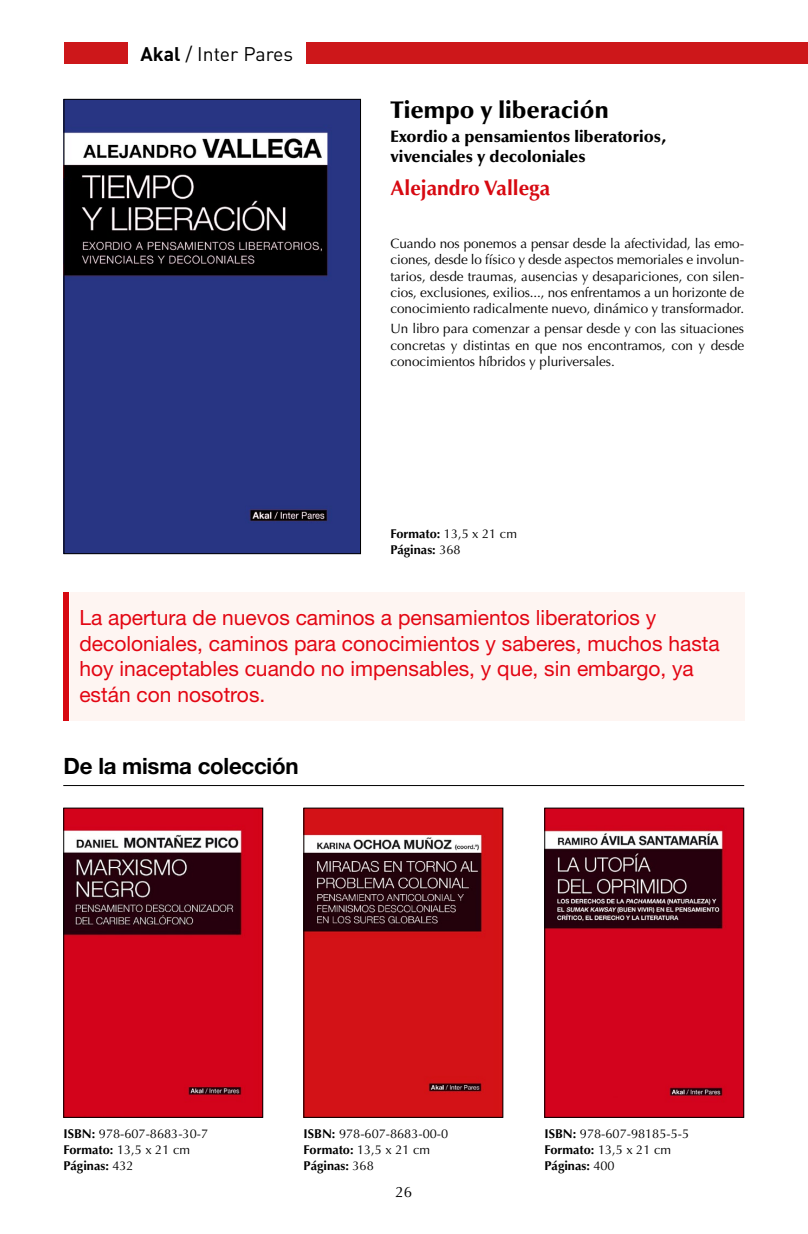
<style>
.page{position:relative;width:808px;height:1234px;background:#fff}
.page>*{position:absolute;margin:0;border:0;box-sizing:border-box;transform-origin:0 0}
.t1{font:900 24px "Optima";color:#000}
.t2{font:700 22.5px "Helvetica Neue LT Std";letter-spacing:-.01em;color:#000}
.t3{font:21px/25.5px "Helvetica Neue LT Std";color:#e30613}
.t4{font:700 21px "Optima";color:#d70911}
.t5{font:19.5px "DIN";color:#000}
.t6{font:900 16.5px/19.8px "Optima";color:#000}
.t7{font:15px "Optima";color:#000}
.t8{font:13.5px/16.2px "Optima";letter-spacing:-.005em;color:#000;text-align:justify}
.t9{font:12.75px/16.2px "Optima";color:#000}
.t10{font:700 12.75px/16.2px "Optima";color:#000}
.s1{font-weight:700}
.s2{font-weight:400}
</style>
<div class="page">
<div style="left:64px;top:43px;width:64px;height:21px;background:#cd171a"></div>
<div style="left:306px;top:43px;width:502px;height:21px;background:#cd171a"></div>
<img style="left:66px;top:101px;width:293px;height:450px">
<div style="left:64px;top:99px;width:297px;height:454px;border:1px solid #000"></div>
<hr style="left:63px;top:785px;width:681px;height:1px;background:#000">
<img style="left:66px;top:809px;width:195px;height:306px">
<div style="left:64px;top:807px;width:199px;height:310px;border:1px solid #000"></div>
<img style="left:306px;top:809px;width:195px;height:306px">
<img style="left:546px;top:809px;width:196px;height:306px">
<div style="left:544px;top:807px;width:200px;height:310px;border:1px solid #000"></div>
<div style="left:70px;top:591px;width:674px;height:129px;background:#fef5f2"></div>
<div style="left:64px;top:591px;width:5px;height:129px;background:#d70911"></div>
<h3 class="t5" style="left:140px;top:42px;width:154px"><span class="s1">Akal</span> / Inter Pares</h3>
<h1 class="t1" style="left:390px;top:95px;width:220px">Tiempo y liberación</h1>
<p class="t6" style="left:390px;top:126px;width:278px">Exordio a pensamientos liberatorios, vivenciales y decoloniales</p>
<h3 class="t4" style="left:390px;top:176px;width:161px">Alejandro Vallega</h3>
<p class="t8" style="left:390px;top:235px;width:355px">Cuando nos ponemos a pensar desde la afectividad, las emo&shy;ciones, desde lo físico y desde aspectos memoriales e involun&shy;tarios, desde traumas, ausencias y desapariciones, con silen&shy;cios, exclusiones, exilios..., nos enfrentamos a un horizonte de conocimiento radicalmente nuevo, dinámico y transformador.</p>
<p class="t8" style="left:390px;top:321px;width:355px">Un libro para comenzar a pensar desde y con las situaciones concretas y distintas en que nos encontramos, con y desde conocimientos híbridos y pluriversales.</p>
<p class="t10" style="left:390px;top:525px;width:128px">Formato: <span class="s2">13,5 x 21 cm<br></span>Páginas: <span class="s2">368</span></p>
<h3 class="t3" style="left:79px;top:604px;width:642px">La apertura de nuevos caminos a pensamientos liberatorios y decoloniales, caminos para conocimientos y saberes, muchos hasta hoy inaceptables cuando no impensables, y que, sin embargo, ya están con nosotros.</h3>
<h2 class="t2" style="left:64px;top:752px;width:236px">De la misma colección</h2>
<p class="t9" style="left:64px;top:1125px;width:146px"><span class="s1">ISBN:</span> 978-607-8683-30-7<br><span class="s1">Formato:</span> 13,5 x 21 cm<br><span class="s1">Páginas:</span> 432</p>
<p class="t9" style="left:304px;top:1125px;width:146px"><span class="s1">ISBN:</span> 978-607-8683-00-0<br><span class="s1">Formato:</span> 13,5 x 21 cm<br><span class="s1">Páginas:</span> 368</p>
<p class="t9" style="left:544px;top:1125px;width:146px"><span class="s1">ISBN:</span> 978-607-98185-5-5<br><span class="s1">Formato:</span> 13,5 x 21 cm<br><span class="s1">Páginas:</span> 400</p>
<p class="t7" style="left:396px;top:1182px;width:18px">26</p>
</div>
